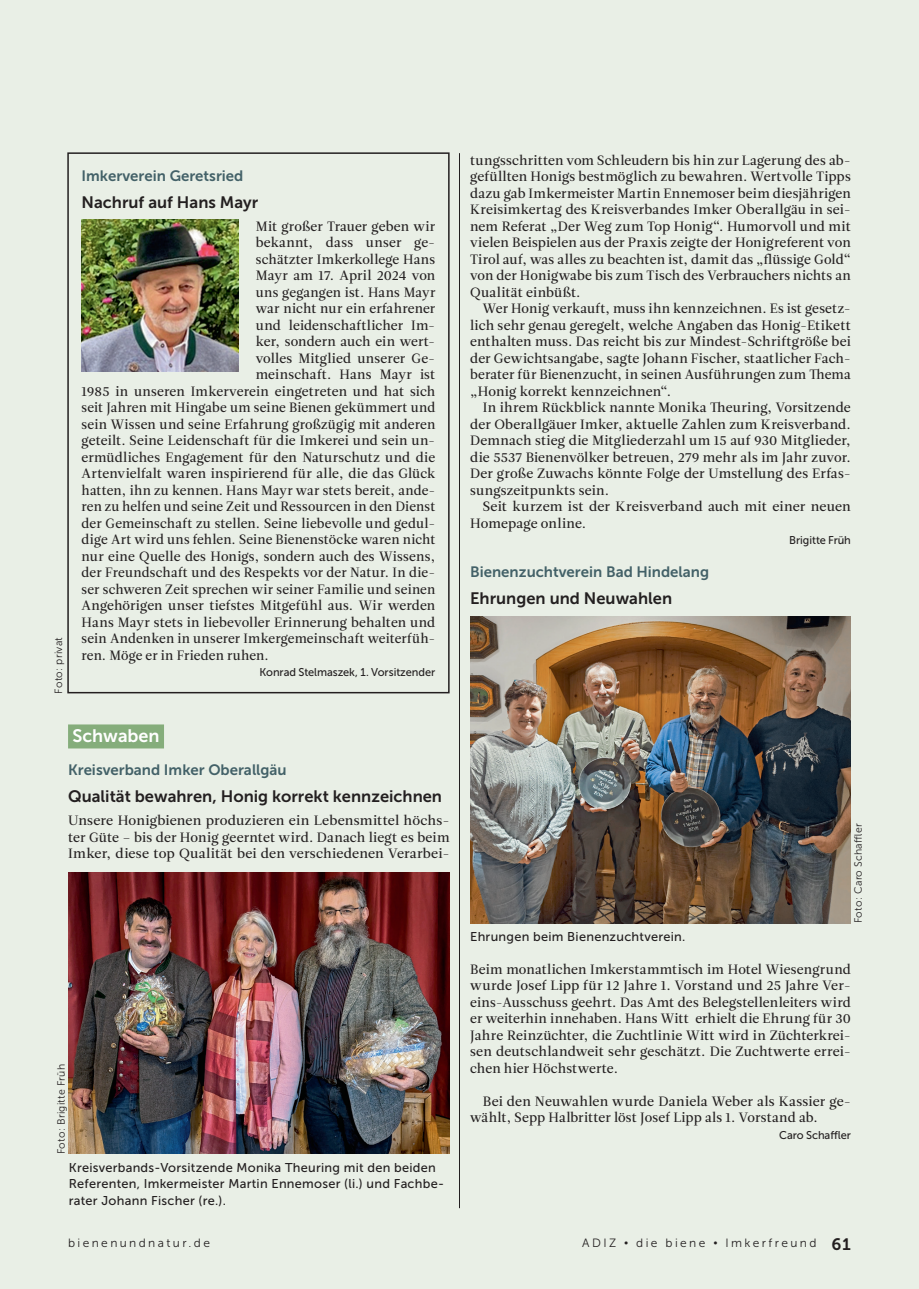
<style>
.page{position:relative;width:919px;height:1289px;background:#fff}
.page>*{position:absolute;margin:0;border:0;box-sizing:border-box;transform-origin:0 0}
.t1{font:18px "Museo Sans 700";color:#fff}
.t2{font:16.5px "Museo Sans 700";color:#231f20}
.t3{font:15px "Museo Sans 700";color:#436168}
.t4{font:13.5px/16.5px "Leitura Roman 2";letter-spacing:.005em;color:#231f20;text-align:justify}
.t5{font:12.75px/16.5px "Museo Sans 500";letter-spacing:.02em;color:#231f20}
.t6{font:12px "Museo Sans 300";letter-spacing:.2em;color:#231f20}
.t7{font:11.25px "Museo Sans 500";letter-spacing:-.005em;color:#231f20}
.t8{font:10.5px "Museo Sans 300";letter-spacing:.02em;color:#231f20}
.s1{font-size:10.5px}
.s2{font-family:"Museo 700";font-size:16.5px}
</style>
<div class="page">
<div style="left:13px;top:0;width:905px;height:1288px;background:#e9efe6"></div>
<div style="left:0;top:0;width:13px;height:1288px;background:#e9efe6"></div>
<hr style="left:459px;top:153px;width:1px;height:1055px;background:#231f20">
<div style="left:67px;top:152px;width:382px;height:541px;border:2px solid #231f20"></div>
<div style="left:68px;top:724px;width:96px;height:24px;background:#85ad7b"></div>
<img style="left:82px;top:220px;width:157px;height:151px">
<img style="left:69px;top:872px;width:380px;height:281px">
<img style="left:470px;top:617px;width:380px;height:306px">
<p class="t8" style="left:53px;top:693px;width:58px;rotate:-90deg">Foto: privat</p>
<p class="t3" style="left:82px;top:168px;width:163px">Imkerverein Geretsried</p>
<p class="t2" style="left:82px;top:193px;width:178px">Nachruf auf Hans Mayr</p>
<p class="t4" style="left:256px;top:218px;width:181px">Mit großer Trauer geben wir</p>
<p class="t4" style="left:256px;top:234px;width:181px">bekannt, dass unser ge-</p>
<p class="t4" style="left:256px;top:251px;width:181px">schätzter Imkerkollege Hans</p>
<p class="t4" style="left:256px;top:267px;width:181px">Mayr am 17. April 2024 von</p>
<p class="t4" style="left:256px;top:284px;width:181px">uns gegangen ist. Hans Mayr</p>
<p class="t4" style="left:256px;top:300px;width:181px">war nicht nur ein erfahrener</p>
<p class="t4" style="left:256px;top:317px;width:181px">und leidenschaftlicher Im-</p>
<p class="t4" style="left:256px;top:333px;width:181px">ker, sondern auch ein wert-</p>
<p class="t4" style="left:256px;top:350px;width:181px">volles Mitglied unserer Ge-</p>
<p class="t4" style="left:256px;top:366px;width:181px">meinschaft. Hans Mayr ist</p>
<p class="t4" style="left:82px;top:383px;width:355px">1985 in unseren Imkerverein eingetreten und hat sich</p>
<p class="t4" style="left:82px;top:399px;width:355px">seit Jahren mit Hingabe um seine Bienen gekümmert und</p>
<p class="t4" style="left:82px;top:416px;width:355px">sein Wissen und seine Erfahrung großzügig mit anderen</p>
<p class="t4" style="left:82px;top:432px;width:355px">geteilt. Seine Leidenschaft für die Imkerei und sein un-</p>
<p class="t4" style="left:82px;top:449px;width:355px">ermüdliches Engagement für den Naturschutz und die</p>
<p class="t4" style="left:82px;top:465px;width:355px">Artenvielfalt waren inspirierend für alle, die das Glück</p>
<p class="t4" style="left:82px;top:482px;width:355px">hatten, ihn zu kennen. Hans Mayr war stets bereit, ande-</p>
<p class="t4" style="left:82px;top:498px;width:355px">ren zu helfen und seine Zeit und Ressourcen in den Dienst</p>
<p class="t4" style="left:82px;top:515px;width:355px">der Gemeinschaft zu stellen. Seine liebevolle und gedul-</p>
<p class="t4" style="left:82px;top:531px;width:355px">dige Art wird uns fehlen. Seine Bienenstöcke waren nicht</p>
<p class="t4" style="left:82px;top:548px;width:355px">nur eine Quelle des Honigs, sondern auch des Wissens,</p>
<p class="t4" style="left:82px;top:564px;width:355px">der Freundschaft und des Respekts vor der Natur. In die-</p>
<p class="t4" style="left:82px;top:581px;width:355px">ser schweren Zeit sprechen wir seiner Familie und seinen</p>
<p class="t4" style="left:82px;top:597px;width:355px">Angehörigen unser tiefstes Mitgefühl aus. Wir werden</p>
<p class="t4" style="left:82px;top:614px;width:355px">Hans Mayr stets in liebevoller Erinnerung behalten und</p>
<p class="t4" style="left:82px;top:630px;width:355px">sein Andenken in unserer Imkergemeinschaft weiterfüh-</p>
<p class="t4" style="left:82px;top:647px;width:189px">ren. Möge er in Frieden ruhen.</p>
<p class="t7" style="left:259px;top:666px;width:177px">Konrad Stelmaszek, 1. Vorsitzender</p>
<h1 class="t1" style="left:72px;top:726px;width:89px">Schwaben</h1>
<p class="t3" style="left:68px;top:762px;width:220px">Kreisverband Imker Oberallgäu</p>
<p class="t2" style="left:68px;top:787px;width:375px">Qualität bewahren, Honig korrekt kennzeichnen</p>
<p class="t4" style="left:68px;top:812px;width:383px">Unsere Honigbienen produzieren ein Lebensmittel höchs&shy;ter Güte – bis der Honig geerntet wird. Danach liegt es beim Imker, diese top Qualität bei den verschiedenen Verarbei-</p>
<p class="t8" style="left:55px;top:1154px;width:92px;rotate:-90deg">Foto: Brigitte Früh</p>
<p class="t5" style="left:69px;top:1159px;width:377px">Kreisverbands-Vorsitzende Monika Theuring mit den beiden<br>Referenten, Imkermeister Martin Ennemoser (li.) und Fachbe&shy;rater Johann Fischer (re.).</p>
<p class="t4" style="left:470px;top:152px;width:382px">tungsschritten vom Schleudern bis hin zur Lagerung des ab&shy;gefüllten Honigs bestmöglich zu bewahren. Wertvolle Tipps dazu gab Imkermeister Martin Ennemoser beim diesjährigen Kreisimkertag des Kreisverbandes Imker Oberallgäu in sei&shy;nem Referat „Der Weg zum Top Honig“. Humorvoll und mit vielen Beispielen aus der Praxis zeigte der Honigreferent von Tirol auf, was alles zu beachten ist, damit das „flüssige Gold“ von der Honigwabe bis zum Tisch des Verbrauchers nichts an Qualität einbüßt.</p>
<p class="t4" style="left:470px;top:300px;width:382px;text-indent:13px">Wer Honig verkauft, muss ihn kennzeichnen. Es ist gesetz&shy;lich sehr genau geregelt, welche Angaben das Honig-Etikett enthalten muss. Das reicht bis zur Mindest-Schriftgröße bei der Gewichtsangabe, sagte Johann Fischer, staatlicher Fach&shy;berater für Bienenzucht, in seinen Ausführungen zum Thema „Honig korrekt kennzeichnen“.</p>
<p class="t4" style="left:470px;top:399px;width:382px;text-indent:13px">In ihrem Rückblick nannte Monika Theuring, Vorsitzende der Oberallgäuer Imker, aktuelle Zahlen zum Kreisverband.<br>Demnach stieg die Mitgliederzahl um 15 auf 930 Mitglieder, die 5537 Bienenvölker betreuen, 279 mehr als im Jahr zuvor.<br>Der große Zuwachs könnte Folge der Umstellung des Erfas&shy;sungszeitpunkts sein.</p>
<p class="t4" style="left:470px;top:498px;width:382px;text-indent:13px">Seit kurzem ist der Kreisverband auch mit einer neuen<br>Homepage online.</p>
<p class="t7" style="left:789px;top:534px;width:63px">Brigitte Früh</p>
<p class="t3" style="left:470px;top:564px;width:240px">Bienenzuchtverein Bad Hindelang</p>
<p class="t2" style="left:470px;top:589px;width:203px">Ehrungen und Neuwahlen</p>
<p class="t5" style="left:470px;top:928px;width:217px">Ehrungen beim Bienenzuchtverein.</p>
<p class="t8" style="left:852px;top:923px;width:101px;rotate:-90deg">Foto: Caro Schaffler</p>
<p class="t4" style="left:470px;top:960px;width:382px">Beim monatlichen Imkerstammtisch im Hotel Wiesengrund wurde Josef Lipp für 12 Jahre 1. Vorstand und 25 Jahre Ver&shy;eins-Ausschuss geehrt. Das Amt des Belegstellenleiters wird er weiterhin innehaben. Hans Witt erhielt die Ehrung für 30<br>Jahre Reinzüchter, die Zuchtlinie Witt wird in Züchterkrei&shy;sen deutschlandweit sehr geschätzt. Die Zuchtwerte errei&shy;chen hier Höchstwerte.</p>
<p class="t4" style="left:470px;top:1092px;width:382px;text-indent:13px">Bei den Neuwahlen wurde Daniela Weber als Kassier ge&shy;wählt, Sepp Halbritter löst Josef Lipp als 1. Vorstand ab.</p>
<p class="t7" style="left:779px;top:1128px;width:73px">Caro Schaffler</p>
<p class="t6" style="left:68px;top:1236px;width:143px">bienenundnatur.de</p>
<p class="t6" style="left:582px;top:1236px;width:270px">ADIZ <span class="s1">•</span> die biene <span class="s1">•</span> Imkerfreund <span class="s2">61</span></p>
</div>
